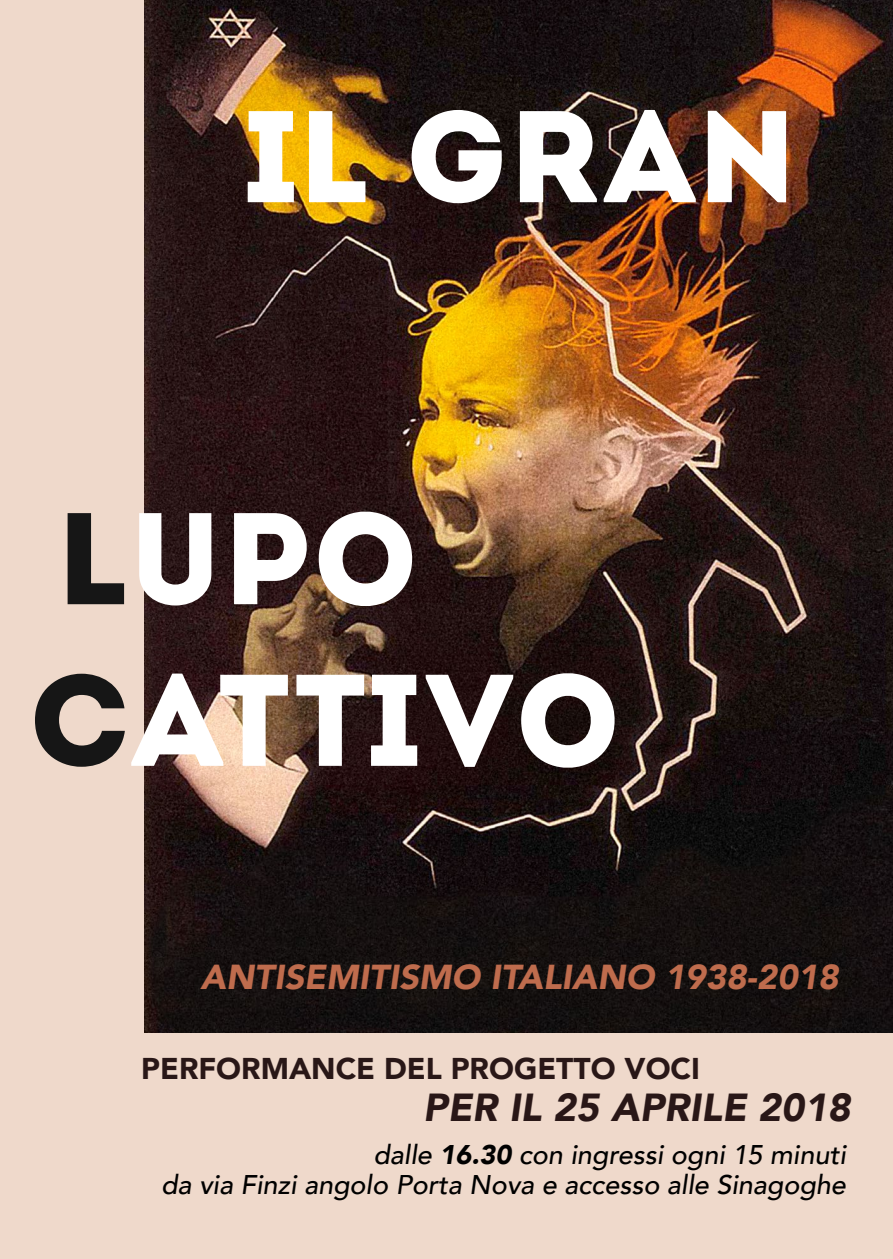
<style>
.page{position:relative;width:893px;height:1259px;background:#efd9cb}
.page>*{position:absolute;margin:0;border:0;box-sizing:border-box;transform-origin:0 0}
.t1{font:130.2px/161.7px "Intro";color:#fff}
.t2{font:italic 900 39px "Avenir";color:#291717}
.t3{font:italic 900 34.5px "Avenir";color:#bf6c4d}
.t4{font:900 30px "Avenir";color:#291717}
.t5{font:italic 500 27px/30px "Avenir";color:#000;text-align:right}
.s1{color:#161616}
.s2{font-weight:900}
</style>
<div class="page">
<img style="left:144px;top:0;width:749px;height:1033px">
<h1 class="t1" style="left:244px;top:76px;width:555px">IL GRAN</h1>
<h1 class="t1" style="left:29px;top:478px;width:593px"><span class="s1">L</span>UPO<br><span class="s1">C</span>ATTIVO</h1>
<p class="t3" style="left:200px;top:949px;width:640px">ANTISEMITISMO ITALIANO 1938-2018</p>
<p class="t4" style="left:141px;top:1043px;width:560px">PERFORMANCE DEL PROGETTO VOCI</p>
<h2 class="t2" style="left:423px;top:1075px;width:429px">PER IL 25 APRILE 2018</h2>
<p class="t5" style="left:161px;top:1139px;width:686px">dalle <span class="s2">16.30</span> con ingressi ogni 15 minuti<br>da via Finzi angolo Porta Nova e accesso alle Sinagoghe</p>
</div>
